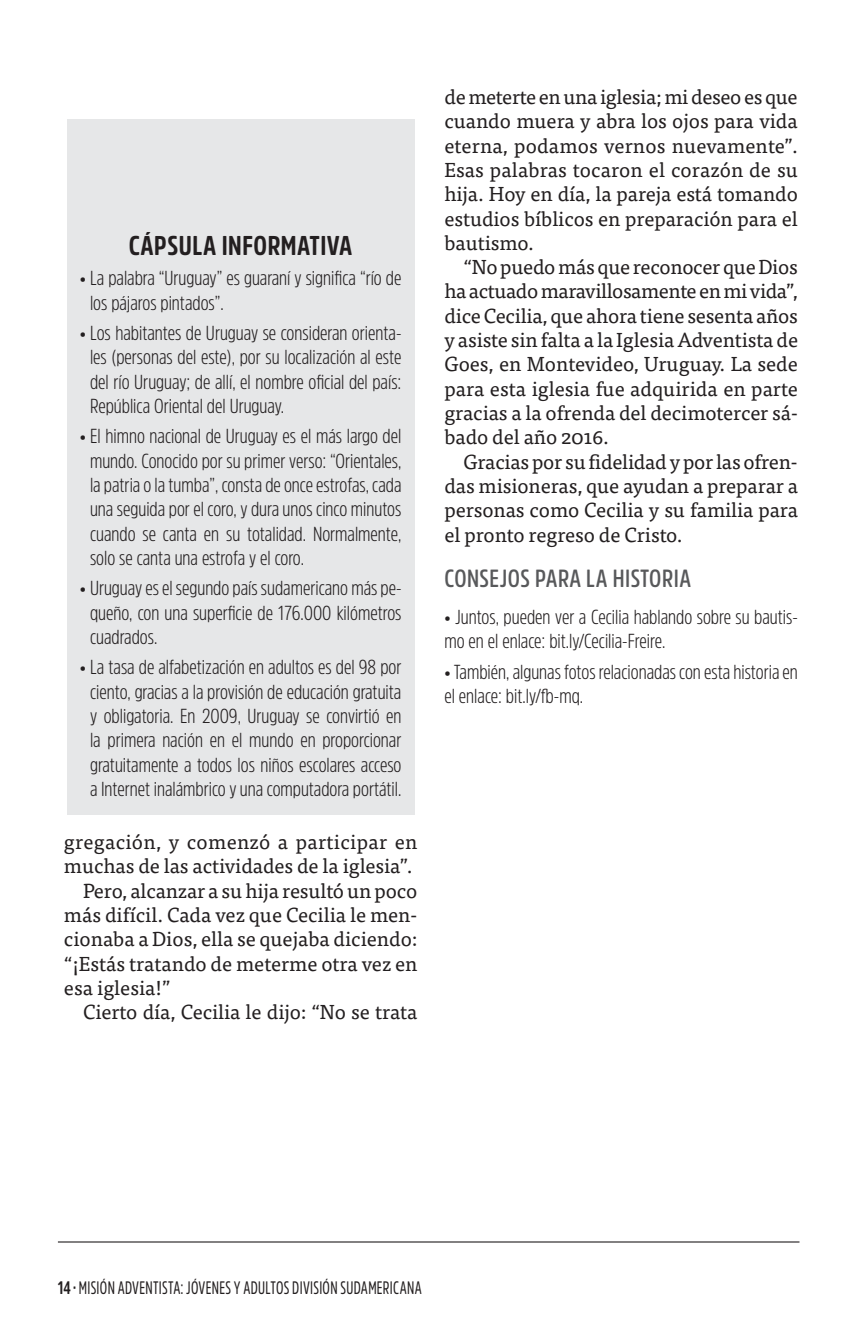
<style>
.page{position:relative;width:861px;height:1340px;background:#fff}
.page>*{position:absolute;margin:0;border:0;box-sizing:border-box;transform-origin:0 0}
.t1{font:700 27px "Amsi Pro Cond";letter-spacing:.02em;color:#231f20}
.t2{font:600 24.75px "Amsi Pro Cond";letter-spacing:.02em;color:#58595b}
.t3{font:300 20.25px/24.3px "Amsi Pro Cond";color:#231f20}
.t4{font:20.25px/24.3px "Tisa OT";letter-spacing:-.005em;color:#231f20;text-align:justify}
.t5{font:18px "Amsi Pro Cond";letter-spacing:.02em;color:#231f20;scale:.85 1}
.s1{font-weight:700}
</style>
<div class="page">
<div style="left:67px;top:120px;width:347px;height:695px;background:#e6e7e8"></div>
<hr style="left:58px;top:1241px;width:741px;height:1px;background:#231f20">
<h1 class="t1" style="left:129px;top:236px;width:225px">CÁPSULA INFORMATIVA</h1>
<p class="t3" style="left:90px;top:267px;width:313px;text-indent:-10px">• La palabra “Uruguay” es guaraní y significa “río de los pájaros pintados”.</p>
<p class="t3" style="left:90px;top:322px;width:313px;text-align:justify;text-indent:-10px">• Los habitantes de Uruguay se consideran orienta&shy;les (personas del este), por su localización al este del río Uruguay; de allí, el nombre oficial del país:<br>República Oriental del Uruguay.</p>
<p class="t3" style="left:90px;top:425px;width:313px;text-align:justify;text-indent:-10px">• El himno nacional de Uruguay es el más largo del mundo. Conocido por su primer verso: “Orientales, la patria o la tumba”, consta de once estrofas, cada una seguida por el coro, y dura unos cinco minutos cuando se canta en su totalidad. Normalmente, solo se canta una estrofa y el coro.</p>
<p class="t3" style="left:90px;top:577px;width:313px;text-align:justify;text-indent:-10px">• Uruguay es el segundo país sudamericano más pe&shy;queño, con una superficie de 176.000 kilómetros cuadrados.</p>
<p class="t3" style="left:80px;top:656px;width:323px;text-align:center">• La tasa de alfabetización en adultos es del 98 por ciento, gracias a la provisión de educación gratuita y obligatoria. En 2009, Uruguay se convirtió en la primera nación en el mundo en proporcionar gratuitamente a todos los niños escolares acceso a Internet inalámbrico y una computadora portátil.</p>
<p class="t4" style="left:64px;top:830px;width:355px">gregación, y comenzó a participar en</p>
<p class="t4" style="left:64px;top:855px;width:350px">muchas de las actividades de la iglesia”.</p>
<p class="t4" style="left:83px;top:879px;width:336px">Pero, alcanzar a su hija resultó un poco</p>
<p class="t4" style="left:64px;top:903px;width:355px">más difícil. Cada vez que Cecilia le men-</p>
<p class="t4" style="left:64px;top:928px;width:355px">cionaba a Dios, ella se quejaba diciendo:</p>
<p class="t4" style="left:64px;top:952px;width:355px">“¡Estás tratando de meterme otra vez en</p>
<p class="t4" style="left:64px;top:976px;width:108px">esa iglesia!”</p>
<p class="t4" style="left:83px;top:1001px;width:336px">Cierto día, Cecilia le dijo: “No se trata</p>
<p class="t4" style="left:444px;top:86px;width:355px">de meterte en una iglesia; mi deseo es que cuando muera y abra los ojos para vida eterna, podamos vernos nuevamente”.<br>Esas palabras tocaron el corazón de su hija. Hoy en día, la pareja está tomando estudios bíblicos en preparación para el bautismo.</p>
<p class="t4" style="left:444px;top:256px;width:355px;text-indent:19px">“No puedo más que reconocer que Dios ha actuado maravillosamente en mi vida”, dice Cecilia, que ahora tiene sesenta años y asiste sin falta a la Iglesia Adventista de Goes, en Montevideo, Uruguay. La sede para esta iglesia fue adquirida en parte gracias a la ofrenda del decimotercer sá&shy;bado del año 2016.</p>
<p class="t4" style="left:444px;top:450px;width:355px;text-indent:19px">Gracias por su fidelidad y por las ofren&shy;das misioneras, que ayudan a preparar a personas como Cecilia y su familia para el pronto regreso de Cristo.</p>
<p class="t2" style="left:444px;top:569px;width:248px">CONSEJOS PARA LA HISTORIA</p>
<p class="t3" style="left:444px;top:605px;width:355px">• Juntos, pueden ver a Cecilia hablando sobre su bautis&shy;mo en el enlace: bit.ly/Cecilia-Freire.</p>
<p class="t3" style="left:444px;top:660px;width:355px">• También, algunas fotos relacionadas con esta historia en el enlace: bit.ly/fb-mq.</p>
<p class="t5" style="left:58px;top:1280px;width:429px"><span class="s1">14 ·</span> MISIÓN ADVENTISTA: JÓVENES Y ADULTOS DIVISIÓN SUDAMERICANA</p>
</div>
